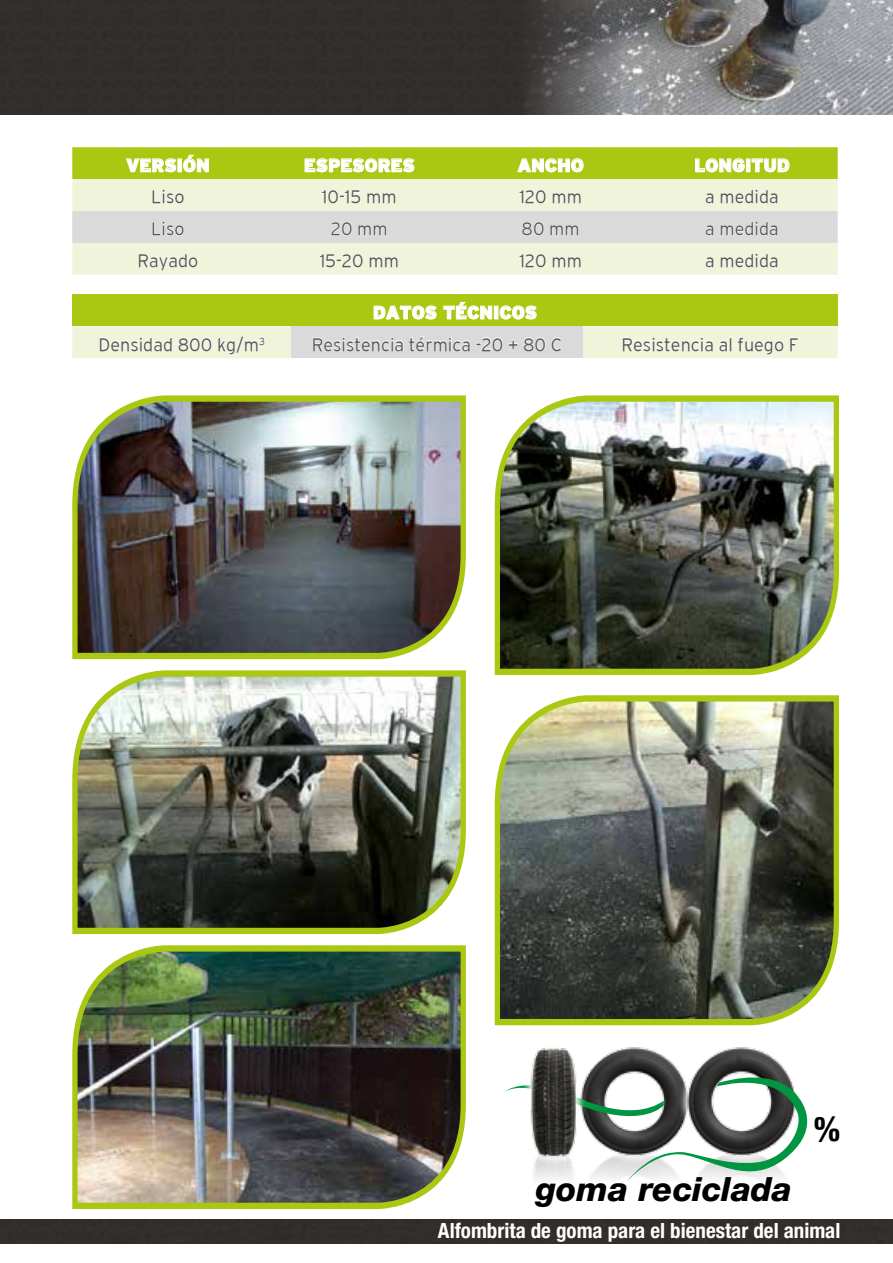
<style>
.page{position:relative;width:893px;height:1263px;background:#fff}
.page>*{position:absolute;margin:0;border:0;box-sizing:border-box;transform-origin:0 0}
.t1{font:700 condensed 34.05px "Helvetica Neue LT Std";color:#000}
.t2{font:italic 800 33.45px "Helvetica Neue LT Std";color:#000}
.t3{font:700 condensed 21px "Helvetica Neue LT Std";color:#fff}
.t4{font:300 18px "Interstate";color:#575756}
.t5{font:900 18px "Interstate";color:#fff}
</style>
<div class="page">
<img style="left:621px;top:0;width:272px;height:115px">
<div style="left:0;top:1219px;width:893px;height:25px;background:#322e2b"></div>
<img style="left:72px;top:395px;width:394px;height:265px">
<img style="left:494px;top:395px;width:345px;height:280px">
<svg style="left:494px;top:695px;width:345px;height:331px;background:#6e735f"></svg>
<img style="left:72px;top:670px;width:394px;height:265px">
<img style="left:72px;top:945px;width:394px;height:264px">
<svg style="left:0;top:0;width:621px;height:115px;background:#383431"></svg>
<div style="left:72px;top:179px;width:766px;height:96px;background:#f0f4da"></div>
<svg style="left:72px;top:147px;width:766px;height:32px;background:#b0cc23"></svg>
<svg style="left:152px;top:189px;width:32px;height:15px"></svg>
<svg style="left:321px;top:190px;width:40px;height:14px"></svg>
<svg style="left:367px;top:193px;width:29px;height:11px"></svg>
<svg style="left:519px;top:190px;width:27px;height:14px"></svg>
<svg style="left:552px;top:193px;width:29px;height:11px"></svg>
<svg style="left:705px;top:193px;width:9px;height:11px"></svg>
<svg style="left:720px;top:189px;width:58px;height:15px"></svg>
<div style="left:72px;top:211px;width:766px;height:32px;background:#dadada"></div>
<svg style="left:138px;top:253px;width:60px;height:18px"></svg>
<svg style="left:319px;top:254px;width:44px;height:14px"></svg>
<svg style="left:369px;top:257px;width:29px;height:11px"></svg>
<svg style="left:519px;top:254px;width:27px;height:14px"></svg>
<svg style="left:552px;top:257px;width:29px;height:11px"></svg>
<svg style="left:705px;top:257px;width:9px;height:11px"></svg>
<svg style="left:720px;top:253px;width:58px;height:15px"></svg>
<div style="left:72px;top:294px;width:766px;height:32px;background:#aac811"></div>
<svg style="left:373px;top:305px;width:64px;height:15px"></svg>
<svg style="left:443px;top:302px;width:49px;height:18px"></svg>
<div style="left:494px;top:306px;width:4px;height:13px;border:1px solid #fff"></div>
<svg style="left:499px;top:305px;width:38px;height:15px"></svg>
<svg style="left:72px;top:326px;width:766px;height:32px;background:#eaecde"></svg>
<img style="left:592px;top:1047px;width:85px;height:21px">
<img style="left:532px;top:1048px;width:43px;height:20px">
<img style="left:699px;top:1047px;width:85px;height:21px">
<svg style="left:505px;top:1068px;width:303px;height:113px"></svg>
<p class="t5" style="left:126px;top:155px;width:85px">VERSIÓN</p>
<p class="t5" style="left:304px;top:155px;width:112px">ESPESORES</p>
<p class="t5" style="left:517px;top:155px;width:68px">ANCHO</p>
<p class="t5" style="left:694px;top:155px;width:97px">LONGITUD</p>
<p class="t4" style="left:151px;top:187px;width:35px">Liso</p>
<p class="t4" style="left:322px;top:187px;width:76px">10-15 mm</p>
<p class="t4" style="left:519px;top:187px;width:64px">120 mm</p>
<p class="t4" style="left:705px;top:187px;width:75px">a medida</p>
<p class="t4" style="left:151px;top:219px;width:35px">Liso</p>
<p class="t4" style="left:331px;top:219px;width:59px">20 mm</p>
<p class="t4" style="left:522px;top:219px;width:60px">80 mm</p>
<p class="t4" style="left:705px;top:219px;width:75px">a medida</p>
<p class="t4" style="left:137px;top:251px;width:62px">Rayado</p>
<p class="t4" style="left:320px;top:251px;width:81px">15-20 mm</p>
<p class="t4" style="left:519px;top:251px;width:64px">120 mm</p>
<p class="t4" style="left:705px;top:251px;width:75px">a medida</p>
<p class="t5" style="left:373px;top:302px;width:166px">DATOS TÉCNICOS</p>
<p class="t4" style="left:99px;top:334px;width:168px">Densidad 800 kg/m<sup>3</sup></p>
<p class="t4" style="left:312px;top:334px;width:252px">Resistencia térmica -20 + 80 C</p>
<p class="t4" style="left:621px;top:334px;width:179px">Resistencia al fuego F</p>
<h2 class="t2" style="left:536px;top:1169px;width:257px">goma reciclada</h2>
<h1 class="t1" style="left:814px;top:1109px;width:28px">%</h1>
<p class="t3" style="left:438px;top:1218px;width:404px">Alfombrita de goma para el bienestar del animal</p>
</div>
